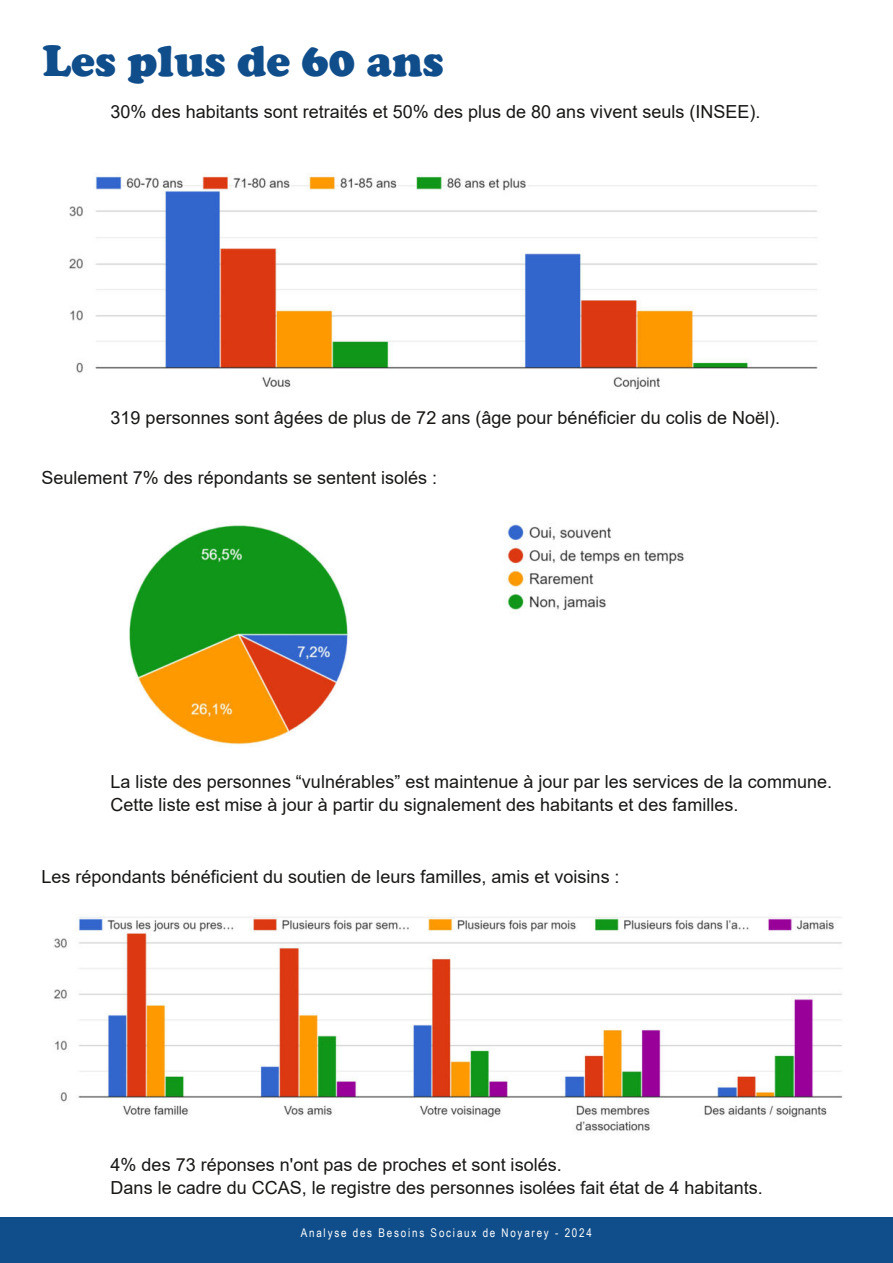
<style>
.page{position:relative;width:893px;height:1263px;background:#fff}
.page>*{position:absolute;margin:0;border:0;box-sizing:border-box;transform-origin:0 0}
.t1{font:900 45px "Cooper";color:#104e8b}
.t2{font:18px/22.5px "Arial";color:#181715}
.t3{font:12px "Arial Narrow";letter-spacing:.145em;color:#fff}
</style>
<div class="page">
<img style="left:69px;top:173px;width:749px;height:217px">
<img style="left:129px;top:522px;width:555px;height:224px">
<img style="left:54px;top:914px;width:789px;height:217px">
<div style="left:0;top:1217px;width:893px;height:46px;background:#104e8b"></div>
<h1 class="t1" style="left:43px;top:34px;width:403px">Les plus de 60 ans</h1>
<p class="t2" style="left:111px;top:100px;width:651px">30% des habitants sont retraités et 50% des plus de 80 ans vivent seuls (INSEE).</p>
<p class="t2" style="left:111px;top:406px;width:671px">319 personnes sont âgées de plus de 72 ans (âge pour bénéficier du colis de Noël).</p>
<p class="t2" style="left:41px;top:466px;width:397px">Seulement 7% des répondants se sentent isolés :</p>
<p class="t2" style="left:111px;top:771px;width:723px">La liste des personnes “vulnérables” est maintenue à jour par les services de la commune.<br>Cette liste est mise à jour à partir du signalement des habitants et des familles.</p>
<p class="t2" style="left:41px;top:866px;width:580px">Les répondants bénéficient du soutien de leurs familles, amis et voisins :</p>
<p class="t2" style="left:111px;top:1153px;width:654px">4% des 73 réponses n'ont pas de proches et sont isolés.<br>Dans le cadre du CCAS, le registre des personnes isolées fait état de 4 habitants.</p>
<p class="t3" style="left:301px;top:1224px;width:292px">Analyse des Besoins Sociaux de Noyarey - 2024</p>
</div>
